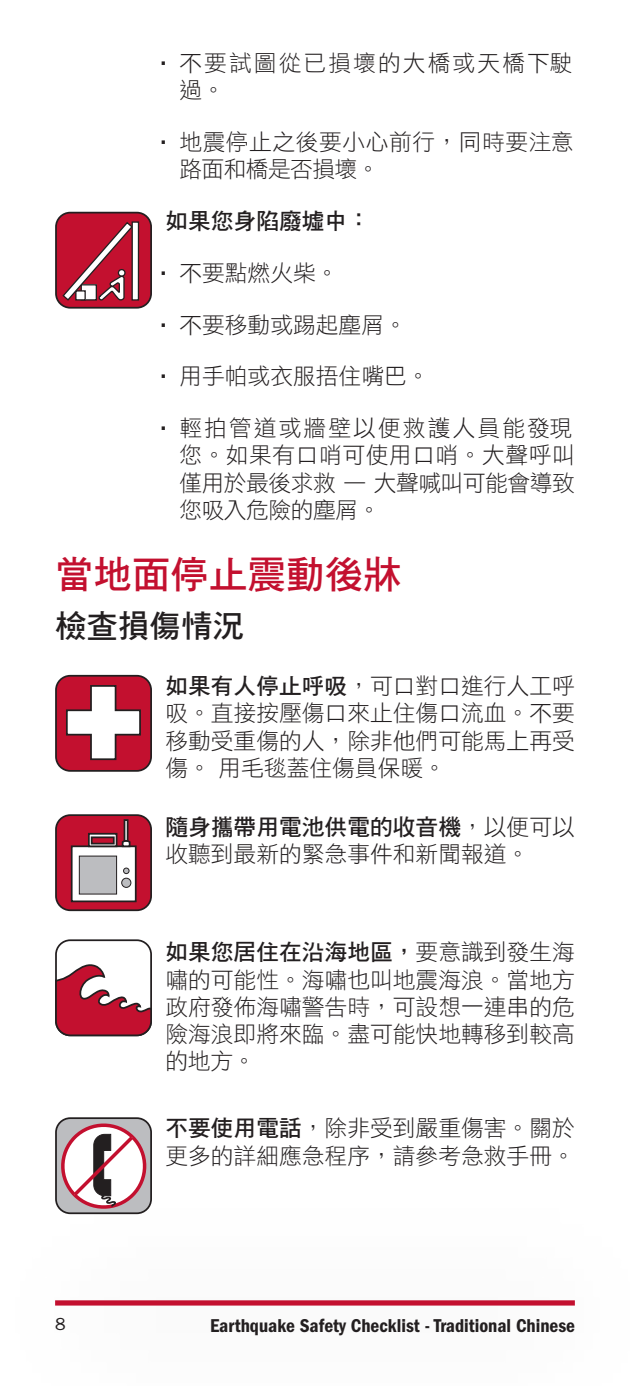
<style>
.page{position:relative;width:630px;height:1386px;background:#fff}
.page>*{position:absolute;margin:0;border:0;box-sizing:border-box;transform-origin:0 0}
.t1{font:38.5px "DF Hei Std W7";color:#c3102f}
.t2{font:31.5px "DF Hei Std W7";color:#231f20}
.t3{font:22.75px/27.3px "DF Hei Std W3";color:#231f20;text-align:justify}
.t4{font:22.75px "DF Hei Std W7";color:#231f20}
.t5{font:22.75px/27.3px "DF Hei Std W3";letter-spacing:.025em;color:#231f20}
.t6{font:22.75px/27.3px "DF Hei Std W3";letter-spacing:.09em;color:#231f20}
.t7{font:19.25px "ITC Franklin Gothic Std Dm Cd";color:#231f20}
.t8{font:17.5px "ITC Franklin Gothic Std";color:#231f20}
.s1{font-family:"ITC Franklin Gothic Std Dm Cd"}
.s2{font-family:"DF Hei Std W7"}
.s3{font-family:"DF Hei Std W3"}
</style>
<div class="page">
<div style="left:55px;top:1300px;width:520px;height:6px;background:#c3102f"></div>
<div style="left:56px;top:213px;width:95px;height:95px;background:#c3102f;border-radius:14px"></div>
<div style="left:55px;top:212px;width:97px;height:97px;border:2px solid #231f20;border-radius:14px"></div>
<div style="left:132px;top:222px;width:7px;height:78px;background:#fff"></div>
<div style="left:132px;top:221px;width:7px;height:80px;border:1px solid #231f20"></div>
<svg style="left:62px;top:221px;width:72px;height:80px"></svg>
<div style="left:56px;top:676px;width:95px;height:95px;background:#c3102f;border-radius:14px"></div>
<div style="left:55px;top:675px;width:97px;height:97px;border:2px solid #231f20;border-radius:14px"></div>
<svg style="left:66px;top:685px;width:75px;height:76px"></svg>
<div style="left:55px;top:939px;width:97px;height:97px;border:2px solid #231f20;border-radius:14px"></div>
<svg style="left:55px;top:963px;width:97px;height:73px"></svg>
<div style="left:55px;top:1117px;width:97px;height:97px;border:2px solid #231f20;border-radius:14px"></div>
<svg style="left:55px;top:1117px;width:97px;height:94px"></svg>
<div style="left:56px;top:815px;width:95px;height:95px;background:#c3102f;border-radius:14px"></div>
<div style="left:55px;top:814px;width:97px;height:97px;border:2px solid #231f20;border-radius:14px"></div>
<div style="left:72px;top:846px;width:64px;height:55px;background:#fff"></div>
<div style="left:71px;top:845px;width:66px;height:57px;border:2px solid #231f20"></div>
<div style="left:88px;top:833px;width:29px;height:14px;border:2px solid #231f20"></div>
<div style="left:79px;top:856px;width:38px;height:38px;background:#bcbdc0"></div>
<div style="left:79px;top:856px;width:38px;height:39px;border:1px solid #231f20"></div>
<div style="left:91px;top:836px;width:24px;height:8px;border:2px solid #231f20"></div>
<svg style="left:121px;top:839px;width:11px;height:9px"></svg>
<div style="left:122px;top:878px;width:9px;height:9px;background:#bcbdc0;border-radius:50%"></div>
<div style="left:121px;top:878px;width:10px;height:10px;border:1px solid #231f20;border-radius:50%"></div>
<div style="left:123px;top:868px;width:7px;height:6px;border:1px solid #231f20;border-radius:50%"></div>
<div style="left:124px;top:819px;width:5px;height:23px;border:2px solid #231f20"></div>
<p class="t6" style="left:179px;top:49px;width:395px;text-indent:-18px"><span class="s1">•</span> 不要試圖從已損壞的大橋或天橋下駛過。</p>
<p class="t5" style="left:179px;top:128px;width:396px;text-indent:-17px"><span class="s1">•</span> 地震停止之後要小心前行，同時要注意路面和橋是否損壞。</p>
<p class="t4" style="left:165px;top:208px;width:206px">如果您身陷廢墟中：</p>
<p class="t3" style="left:162px;top:259px;width:178px"><span class="s1">•</span> 不要點燃火柴。</p>
<p class="t3" style="left:162px;top:310px;width:246px"><span class="s1">•</span> 不要移動或踢起塵屑。</p>
<p class="t3" style="left:162px;top:362px;width:269px"><span class="s1">•</span> 用手帕或衣服捂住嘴巴。</p>
<p class="t3" style="left:179px;top:414px;width:397px;text-indent:-17px"><span class="s1">•</span> 輕拍管道或牆壁以便救護人員能發現您。如果有口哨可使用口哨。大聲呼叫僅用於最後求救 — 大聲喊叫可能會導致您吸入危險的塵屑。</p>
<h1 class="t1" style="left:55px;top:553px;width:348px">當地面停止震動後牀</h1>
<h2 class="t2" style="left:55px;top:609px;width:190px">檢查損傷情況</h2>
<p class="t3" style="left:165px;top:672px;width:411px"><span class="s2">如果有人停止呼吸</span>，可口對口進行人工呼吸。直接按壓傷口來止住傷口流血。不要移動受重傷的人，除非他們可能馬上再受傷。 用毛毯蓋住傷員保暖。</p>
<p class="t4" style="left:165px;top:814px;width:411px">隨身攜帶用電池供電的收音機<span class="s3">，以便可以</span></p>
<p class="t3" style="left:165px;top:840px;width:365px">收聽到最新的緊急事件和新聞報道。</p>
<p class="t4" style="left:165px;top:940px;width:411px">如果您居住在沿海地區，<span class="s3">要意識到發生海</span></p>
<p class="t3" style="left:165px;top:965px;width:411px">嘯的可能性。海嘯也叫地震海浪。當地方政府發佈海嘯警告時，可設想一連串的危險海浪即將來臨。盡可能快地轉移到較高的地方。</p>
<p class="t3" style="left:165px;top:1114px;width:411px"><span class="s2">不要使用電話</span>，除非受到嚴重傷害。關於更多的詳細應急程序，請參考急救手冊。</p>
<p class="t8" style="left:55px;top:1314px;width:12px">8</p>
<p class="t7" style="left:210px;top:1314px;width:366px">Earthquake Safety Checklist - Traditional Chinese</p>
</div>
